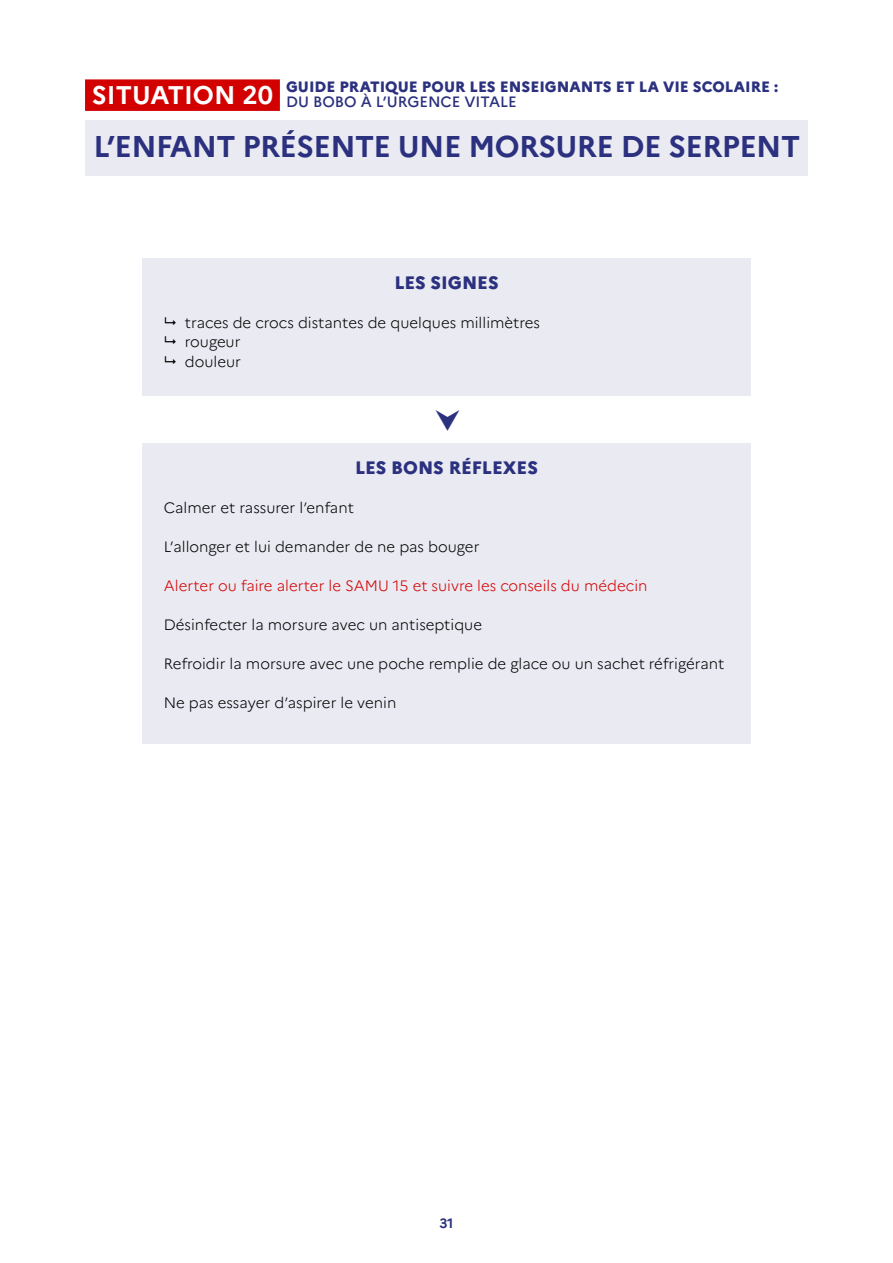
<style>
.page{position:relative;width:893px;height:1263px;background:#fff}
.page>*{position:absolute;margin:0;border:0;box-sizing:border-box;transform-origin:0 0}
.Titre{font:700 30px "Marianne";letter-spacing:-.02em;color:#2b317e}
.Titre-2{font:700 25.5px "Marianne";color:#fff}
.encadré_texte{font:800 18px "Marianne";color:#2b317e}
.encadré_texte-2{font:300 15px "Marianne";color:#000}
.encadré_texte-3{font:300 15px "Marianne";color:#d30000}
.t1{font:800 15px "Marianne";color:#2b317e}
.t2{font:500 15px "Marianne";color:#2b317e}
.t3{font:700 13.5px "Marianne";color:#2b317e}
</style>
<div class="page">
<div style="left:85px;top:120px;width:723px;height:56px;background:#eaeaf2"></div>
<div style="left:85px;top:79px;width:195px;height:32px;background:#d30000"></div>
<div style="left:142px;top:258px;width:608px;height:137px;background:#eaeaf2"></div>
<div style="left:142px;top:444px;width:608px;height:300px;background:#eaeaf2"></div>
<p class="t1" style="left:286px;top:78px;width:493px">GUIDE PRATIQUE POUR LES ENSEIGNANTS ET LA VIE SCOLAIRE :</p>
<p class="t2" style="left:286px;top:93px;width:232px">DU BOBO À L’URGENCE VITALE</p>
<p class="Titre-2" style="left:92px;top:80px;width:183px">SITUATION 20</p>
<p class="Titre" style="left:94px;top:128px;width:708px">L’ENFANT PRÉSENTE UNE MORSURE DE SERPENT</p>
<p class="encadré_texte" style="left:394px;top:271px;width:106px">LES SIGNES</p>
<p class="encadré_texte-2" style="left:185px;top:313px;width:357px">traces de crocs distantes de quelques millimètres</p>
<p class="encadré_texte-2" style="left:185px;top:333px;width:57px">rougeur</p>
<p class="encadré_texte-2" style="left:185px;top:352px;width:58px">douleur</p>
<p class="encadré_texte" style="left:355px;top:457px;width:184px">LES BONS RÉFLEXES</p>
<p class="encadré_texte-2" style="left:164px;top:499px;width:192px">Calmer et rassurer l’enfant</p>
<p class="encadré_texte-2" style="left:164px;top:538px;width:317px">L’allonger et lui demander de ne pas bouger</p>
<p class="encadré_texte-3" style="left:164px;top:577px;width:485px">Alerter ou faire alerter le SAMU 15 et suivre les conseils du médecin</p>
<p class="encadré_texte-2" style="left:164px;top:616px;width:320px">Désinfecter la morsure avec un antiseptique</p>
<p class="encadré_texte-2" style="left:164px;top:655px;width:562px">Refroidir la morsure avec une poche remplie de glace ou un sachet réfrigérant</p>
<p class="encadré_texte-2" style="left:164px;top:694px;width:234px">Ne pas essayer d’aspirer le venin</p>
<p class="t3" style="left:439px;top:1215px;width:16px">31</p>
</div>
